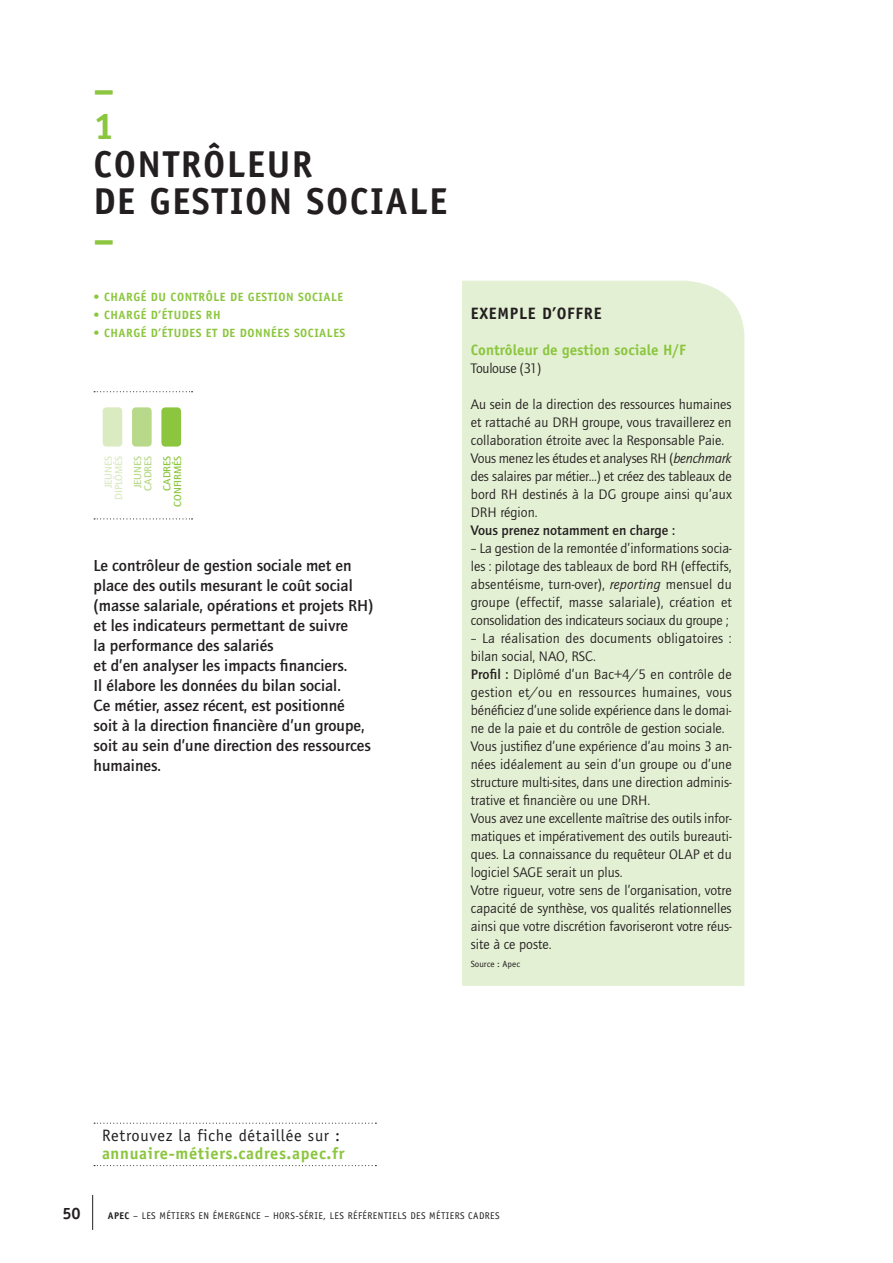
<style>
.page{position:relative;width:893px;height:1263px;background:#fff}
.page>*{position:absolute;margin:0;border:0;box-sizing:border-box;transform-origin:0 0}
.t1{font:700 37.5px/37.5px "Officina Sans";letter-spacing:.04em;color:#231f20}
.t2{font:700 37.5px/37.5px "Officina Sans";color:#8bc63e}
.t3{font:700 16.5px/20px "Quay Itc T";color:#231f20}
.t4{font:700 16.5px "Officina Sans";letter-spacing:.04em;color:#8bc63e}
.t5{font:16.5px "Officina Sans";letter-spacing:.04em;color:#231f20}
.t6{font:700 16.5px "Officina Sans";color:#231f20}
.t7{font:700 15px "Officina Sans";color:#8bc63e}
.t8{font:14.25px/18px "Quay Itc T";color:#231f20}
.t9{font:700 14.25px "Quay Itc T";color:#231f20}
.t10{font:14.25px "Quay Itc T";letter-spacing:-.02em;color:#231f20}
.t11{font:700 12px "Officina Sans";letter-spacing:.04em;color:#8bc63e}
.t12{font:700 10.5px/10.5px "Quay Itc T";color:#8bc63e;text-align:right}
.t13{font:700 10.5px/10.5px "Quay Itc T";color:#daeac1;text-align:right}
.t14{font:700 10.5px/10.5px "Quay Itc T";color:#b8d989}
.t15{font:9.75px "Officina Sans";letter-spacing:.04em;color:#231f20}
.t16{font:9px "Officina Sans";color:#231f20}
.s1{font-style:italic}
.s2{font-weight:700}
</style>
<div class="page">
<hr style="left:92px;top:1195px;width:1px;height:35px;background:#231f20">
<svg style="left:94px;top:1123px;width:282px;height:1px"></svg>
<svg style="left:94px;top:1165px;width:282px;height:1px"></svg>
<div style="left:462px;top:281px;width:282px;height:705px;background:#e4f0d4"></div>
<div style="left:103px;top:407px;width:19px;height:39px;background:#daeac1;border-radius:4px"></div>
<div style="left:132px;top:407px;width:20px;height:39px;background:#b8d989;border-radius:4px"></div>
<div style="left:161px;top:407px;width:20px;height:40px;background:#8bc63e;border-radius:4px"></div>
<svg style="left:94px;top:391px;width:99px;height:1px"></svg>
<svg style="left:94px;top:518px;width:99px;height:1px"></svg>
<h1 class="t2" style="left:94px;top:70px;width:22px">–<br>1</h1>
<h1 class="t1" style="left:94px;top:145px;width:221px">CONTRÔLEUR<br>DE GESTI</h1>
<h1 class="t1" style="left:245px;top:182px;width:122px">ON SOCIALE</h1>
<h1 class="t2" style="left:94px;top:220px;width:22px">–</h1>
<p class="t11" style="left:94px;top:289px;width:249px">• CHARGÉ DU CONTRÔLE DE GESTION SOCIALE</p>
<p class="t11" style="left:94px;top:307px;width:120px">• CHARGÉ D’ÉTUDES RH</p>
<p class="t11" style="left:94px;top:325px;width:253px">• CHARGÉ D’ÉTUDES ET DE DONNÉES SOCIALES</p>
<p class="t13" style="left:103px;top:500px;width:45px;rotate:-90deg">jeunes diplômés</p>
<p class="t14" style="left:132px;top:491px;width:36px;rotate:-90deg">jeunes cadres</p>
<p class="t12" style="left:162px;top:507px;width:52px;rotate:-90deg">cadres confirmés</p>
<p class="t3" style="left:94px;top:555px;width:281px">Le contrôleur de gestion sociale met en place des outils mesurant le coût social (masse salariale, opérations et projets RH) et les indicateurs permettant de suivre<br>la performance des salariés<br>et d’en analyser les impacts financiers.<br>Il élabore les données du bilan social.<br>Ce métier, assez récent, est positionné<br>soit à la direction financière d’un groupe, soit au sein d’une direction des ressources humaines.</p>
<p class="t5" style="left:102px;top:1125px;width:240px">Retrouvez la fiche détaillée sur :</p>
<p class="t4" style="left:102px;top:1143px;width:244px">ANNUAIRE-MÉTIERS.CADRES.APEC.FR</p>
<p class="t6" style="left:471px;top:303px;width:11px">EXEMPLE</p>
<p class="t6" style="left:542px;top:303px;width:35px">D’OFFRE</p>
<p class="t7" style="left:471px;top:341px;width:217px">CONTRÔLEUR DE GESTION SOCIALE H/F</p>
<p class="t10" style="left:471px;top:360px;width:72px">Toulouse (31)</p>
<p class="t8" style="left:471px;top:395px;width:262px">Au sein de la direction des ressources humaines et rattaché au DRH groupe, vous travaillerez en collaboration étroite avec la Responsable Paie.<br>Vous menez les études et analyses RH (<span class="s1">benchmark </span>des salaires par métier...) et créez des tableaux de bord RH destinés à la DG groupe ainsi qu’aux DRH région.</p>
<p class="t9" style="left:471px;top:522px;width:206px">Vous prenez notamment en charge :</p>
<p class="t8" style="left:471px;top:539px;width:262px;text-align:justify">– La gestion de la remontée d’informations socia&shy;les : pilotage des tableaux de bord RH (effectifs, absentéisme, turn-over), <span class="s1">reporting</span> mensuel du groupe (effectif, masse salariale), création et consolidation des indicateurs sociaux du groupe ;</p>
<p class="t8" style="left:471px;top:629px;width:263px">– La réalisation des documents obligatoires : bilan social, NAO, RSC.<br><span class="s2">Profil :</span> Diplômé d’un Bac+4/5 en contrôle de gestion et/ou en ressources humaines, vous bénéficiez d’une solide expérience dans le domai&shy;ne de la paie et du contrôle de gestion sociale.<br>Vous justifiez d’une expérience d’au moins 3 an&shy;nées idéalement au sein d’un groupe ou d’une structure multi-sites, dans une direction adminis&shy;trative et financière ou une DRH.<br>Vous avez une excellente maîtrise des outils infor&shy;matiques et impérativement des outils bureauti&shy;ques. La connaissance du requêteur OLAP et du logiciel SAGE serait un plus.<br>Votre rigueur, votre sens de l’organisation, votre capacité de synthèse, vos qualités relationnelles ainsi que votre discrétion favoriseront votre réus&shy;site à ce poste.</p>
<p class="t16" style="left:471px;top:959px;width:51px">Source : Apec</p>
<p class="t6" style="left:62px;top:1203px;width:20px">50</p>
<p class="t15" style="left:108px;top:1210px;width:261px"><span class="s2">APEC</span> – LES MÉTIERS EN ÉMERGENCE – HORS-SÉRIE, LES Référentiel</p>
<p class="t15" style="left:402px;top:1210px;width:33px">S des métiers</p>
<p class="t15" style="left:468px;top:1210px;width:23px">cadres</p>
</div>
